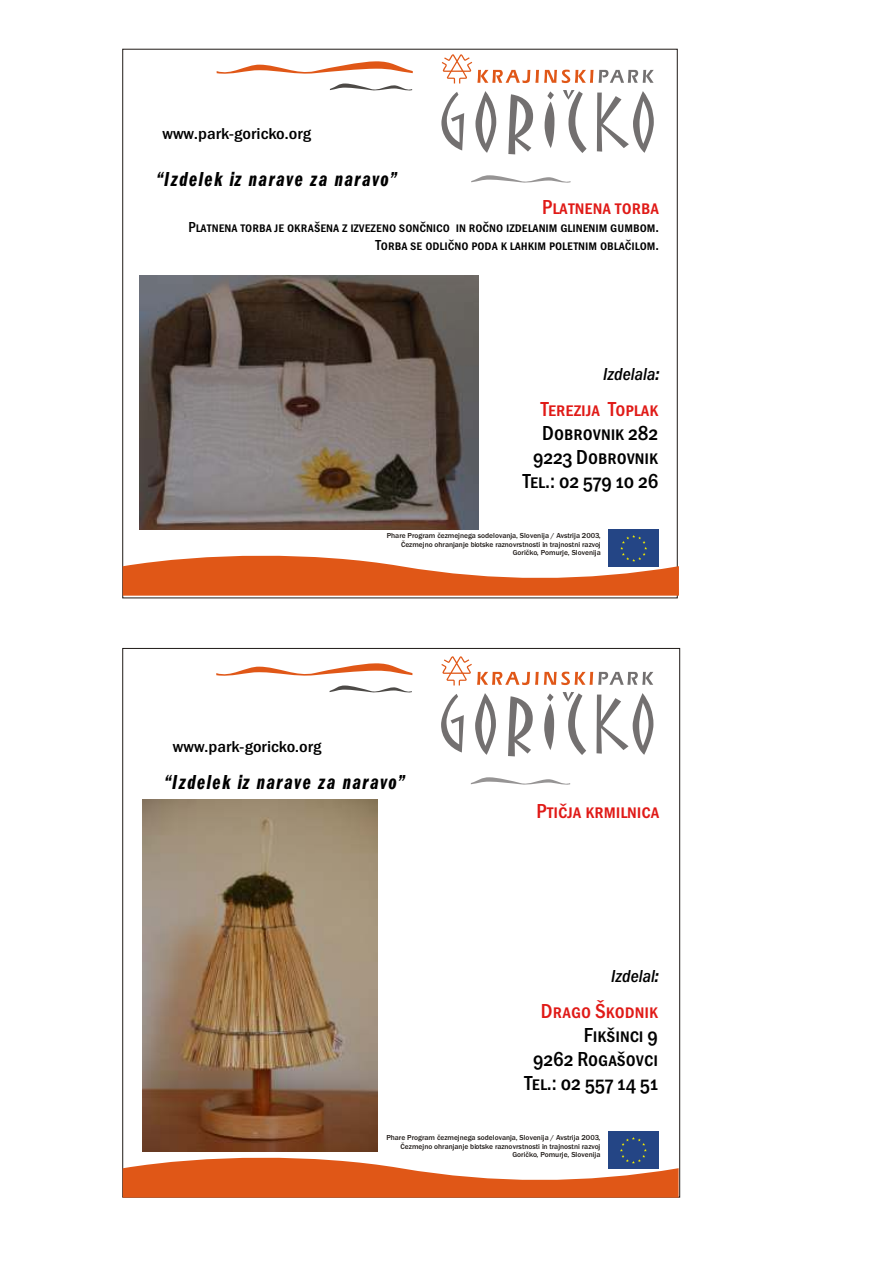
<style>
.page{position:relative;width:894px;height:1263px;background:#fff}
.page>*{position:absolute;margin:0;border:0;box-sizing:border-box;transform-origin:0 0}
.t1{font:500 condensed 21px/24.2px "Franklin Got SC Itc TEE";color:#000;text-align:right}
.t2{font:500 condensed 21px "Franklin Got SC Itc TEE";color:#e01a17}
.t3{font:21px "Franklin Got Itc TEE Demi Comp Ital";letter-spacing:.07em;color:#000}
.t4{font:500 condensed 21px "Franklin Got SC Itc TEE";color:#030303}
.t5{font:italic 500 condensed 18px "Franklin Got Itc TEE";color:#000}
.t6{font:500 condensed 16.35px "Franklin Got Itc TEE";color:#000;scale:1.15 1}
.t7{font:500 condensed 15px/17.2px "Franklin Got SC Itc TEE";color:#000;text-align:right}
.t8{font:500 7.5px/8.6px "Franklin Got Itc TEE";color:#1f1a17;text-align:right}
.s1{font-family:"Franklin Got Itc TEE Demi Comp Ital";font-weight:400;font-style:normal;font-stretch:normal}
</style>
<div class="page">
<img style="left:140px;top:275px;width:339px;height:254px">
<svg style="left:471px;top:175px;width:100px;height:8px"></svg>
<svg style="left:441px;top:92px;width:23px;height:59px"></svg>
<svg style="left:475px;top:91px;width:21px;height:62px"></svg>
<svg style="left:508px;top:94px;width:25px;height:60px"></svg>
<svg style="left:545px;top:91px;width:9px;height:57px"></svg>
<svg style="left:563px;top:90px;width:24px;height:63px"></svg>
<svg style="left:597px;top:91px;width:57px;height:62px"></svg>
<svg style="left:442px;top:54px;width:212px;height:29px"></svg>
<svg style="left:330px;top:83px;width:82px;height:8px"></svg>
<svg style="left:217px;top:61px;width:196px;height:13px"></svg>
<div style="left:609px;top:529px;width:50px;height:38px;background:#244585"></div>
<svg style="left:123px;top:535px;width:556px;height:61px"></svg>
<svg style="left:471px;top:777px;width:99px;height:8px"></svg>
<svg style="left:441px;top:694px;width:23px;height:59px"></svg>
<svg style="left:475px;top:693px;width:21px;height:62px"></svg>
<svg style="left:508px;top:696px;width:25px;height:60px"></svg>
<svg style="left:544px;top:693px;width:10px;height:57px"></svg>
<svg style="left:563px;top:692px;width:23px;height:63px"></svg>
<svg style="left:597px;top:693px;width:56px;height:62px"></svg>
<svg style="left:441px;top:656px;width:212px;height:29px"></svg>
<svg style="left:330px;top:685px;width:82px;height:8px"></svg>
<svg style="left:216px;top:663px;width:196px;height:13px"></svg>
<div style="left:608px;top:1131px;width:50px;height:38px;background:#244585"></div>
<svg style="left:123px;top:1137px;width:556px;height:61px"></svg>
<img style="left:143px;top:799px;width:234px;height:353px">
<h3 class="t6" style="left:163px;top:127px;width:131px">www.park-goricko.org</h3>
<h1 class="t3" style="left:156px;top:170px;width:242px">“Izdelek iz narave za naravo”</h1>
<h1 class="t2" style="left:542px;top:198px;width:118px">Platnena torba</h1>
<h3 class="t7" style="left:188px;top:220px;width:472px">Platnena torba je okrašena z izvezeno sončnico in ročno izdelanim glinenim gumbom.<br>Torba se odlično poda k lahkim poletnim oblačilom.</h3>
<h2 class="t5" style="left:603px;top:366px;width:58px">Izdelala<span class="s1">:</span></h2>
<h1 class="t2" style="left:541px;top:400px;width:119px">Terezija Toplak</h1>
<h1 class="t1" style="left:523px;top:423px;width:137px">Dobrovnik 282<br>9223 Dobrovnik<br>Tel.: 02 579 10 26</h1>
<p class="t8" style="left:387px;top:532px;width:216px">Phare Program čezmejnega sodelovanja, Slovenija / Avstrija 2003,<br>Čezmejno ohranjanje biotske raznovrstnosti in trajnostni razvoj<br>Goričko, Pomurje, Slovenija</p>
<h3 class="t6" style="left:173px;top:740px;width:131px">www.park-goricko.org</h3>
<h1 class="t3" style="left:164px;top:774px;width:242px">“Izdelek iz narave za naravo”</h1>
<h1 class="t2" style="left:536px;top:803px;width:125px">Ptičja krmilnica</h1>
<h2 class="t5" style="left:611px;top:968px;width:49px">Izdelal<span class="s1">:</span></h2>
<h1 class="t2" style="left:541px;top:1002px;width:118px">Drago Škodnik</h1>
<h1 class="t4" style="left:584px;top:1027px;width:76px">Fikšinci 9</h1>
<h1 class="t1" style="left:525px;top:1049px;width:135px;text-align:center">9262 Rogašovci<br>Tel.: 02 557 14 51</h1>
<p class="t8" style="left:386px;top:1134px;width:216px">Phare Program čezmejnega sodelovanja, Slovenija / Avstrija 2003,<br>Čezmejno ohranjanje biotske raznovrstnosti in trajnostni razvoj<br>Goričko, Pomurje, Slovenija</p>
</div>
